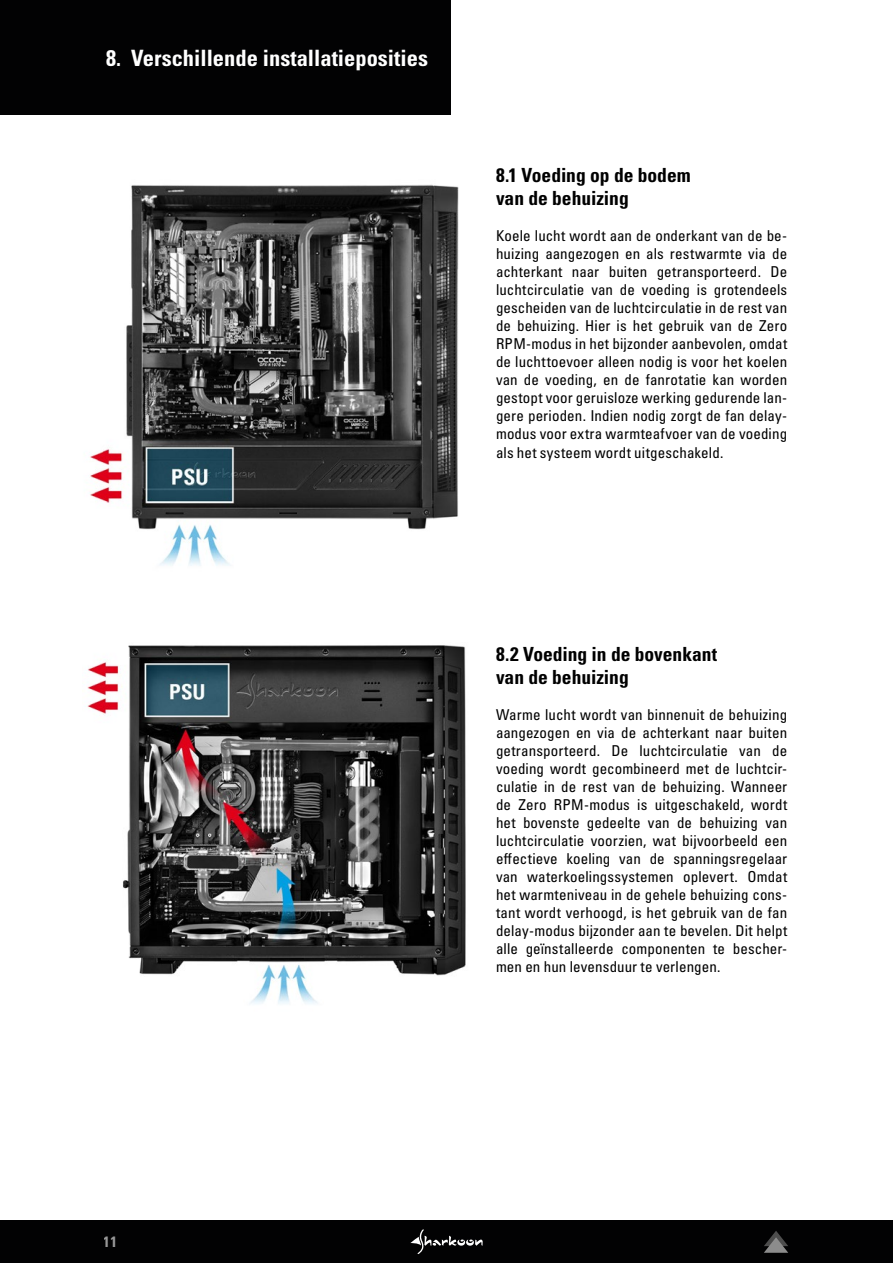
<style>
.page{position:relative;width:893px;height:1263px;background:#fff}
.page>*{position:absolute;margin:0;border:0;box-sizing:border-box;transform-origin:0 0}
.t1{font:22.5px "Univers LTCYR 67 Bold Cond";color:#fff}
.t2{font:19.5px/23.4px "Univers LTCYR 67 Bold Cond";color:#000}
.t3{font:condensed 15px/18px "Univers LTCYR 57";letter-spacing:.005em;color:#000;text-align:justify}
.t4{font:15px "Univers LTCYR 67 Bold Cond";color:#d9d9d9}
</style>
<div class="page">
<img style="left:90px;top:184px;width:369px;height:382px">
<img style="left:87px;top:645px;width:379px;height:359px">
<div style="left:0;top:1220px;width:893px;height:43px;background:#020203"></div>
<svg style="left:410px;top:1229px;width:73px;height:25px"></svg>
<svg style="left:764px;top:1231px;width:24px;height:22px"></svg>
<div style="left:0;top:0;width:450px;height:115px;background:#020203"></div>
<h1 class="t1" style="left:106px;top:44px;width:323px">8. Verschillende installatieposities</h1>
<h2 class="t2" style="left:496px;top:163px;width:196px">8.1 Voeding op de bodem van de behuizing</h2>
<p class="t3" style="left:496px;top:227px;width:293px">Koele lucht wordt aan de onderkant van de be&shy;huizing aangezogen en als restwarmte via de achterkant naar buiten getransporteerd. De luchtcirculatie van de voeding is grotendeels gescheiden van de luchtcirculatie in de rest van de behuizing. Hier is het gebruik van de Zero RPM-modus in het bijzonder aanbevolen, omdat de luchttoevoer alleen nodig is voor het koelen van de voeding, en de fanrotatie kan worden gestopt voor geruisloze werking gedurende lan&shy;gere perioden. Indien nodig zorgt de fan delay&shy;modus voor extra warmteafvoer van de voeding als het systeem wordt uitgeschakeld.</p>
<h2 class="t2" style="left:496px;top:642px;width:223px">8.2 Voeding in de bovenkant van de behuizing</h2>
<p class="t3" style="left:496px;top:706px;width:293px">Warme lucht wordt van binnenuit de behuizing aangezogen en via de achterkant naar buiten getransporteerd. De luchtcirculatie van de voeding wordt gecombineerd met de luchtcir&shy;culatie in de rest van de behuizing. Wanneer de Zero RPM-modus is uitgeschakeld, wordt het bovenste gedeelte van de behuizing van luchtcirculatie voorzien, wat bijvoorbeeld een effectieve koeling van de spanningsregelaar van waterkoelingssystemen oplevert. Omdat het warmteniveau in de gehele behuizing cons&shy;tant wordt verhoogd, is het gebruik van de fan delay-modus bijzonder aan te bevelen. Dit helpt alle geïnstalleerde componenten te bescher&shy;men en hun levensduur te verlengen.</p>
<p class="t4" style="left:104px;top:1232px;width:15px">11</p>
</div>
